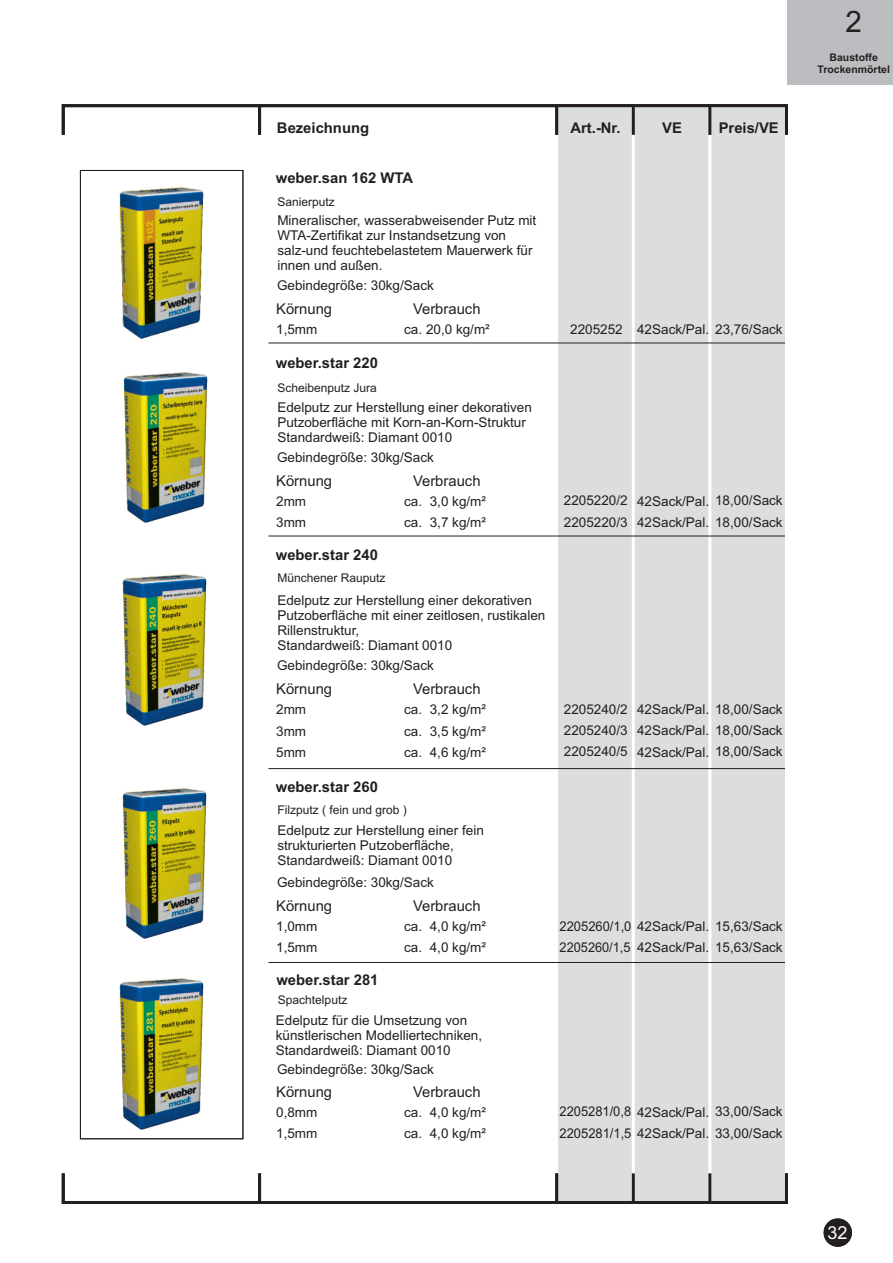
<style>
.page{position:relative;width:893px;height:1263px;background:#fff}
.page>*{position:absolute;margin:0;border:0;box-sizing:border-box;transform-origin:0 0}
.t1{font:29.55px "Arial";color:#231f20}
.t2{font:18px "Arial";color:#fff}
.t3{font:700 14.85px "Arial";color:#231f20}
.t4{font:14.85px "Arial";color:#231f20}
.t5{font:13.5px/15.1px "Arial";color:#231f20}
.t6{font:13.5px "Arial";color:#231f20;scale:.96 1}
.t7{font:13.5px "Arial";color:#231f20;scale:.95 1}
.t8{font:12px "Arial";color:#231f20}
.t9{font:700 10.5px/11.7px "Arial";color:#231f20;text-align:center}
</style>
<div class="page">
<div style="left:558px;top:106px;width:227px;height:1097px;background:#dcdddf"></div>
<hr style="left:631px;top:135px;width:3px;height:1064px;background:#fff">
<hr style="left:708px;top:135px;width:3px;height:1064px;background:#fff">
<div style="left:62px;top:104px;width:726px;height:32px;border:3px solid #231f20"></div>
<hr style="left:258px;top:106px;width:3px;height:29px;background:#231f20">
<hr style="left:708px;top:106px;width:3px;height:29px;background:#231f20">
<hr style="left:631px;top:106px;width:3px;height:29px;background:#231f20">
<hr style="left:555px;top:106px;width:3px;height:29px;background:#231f20">
<div style="left:62px;top:1172px;width:726px;height:32px;border:3px solid #231f20"></div>
<hr style="left:258px;top:1173px;width:3px;height:29px;background:#231f20">
<hr style="left:708px;top:1173px;width:3px;height:29px;background:#231f20">
<hr style="left:631px;top:1173px;width:3px;height:29px;background:#231f20">
<hr style="left:555px;top:1173px;width:3px;height:29px;background:#231f20">
<hr style="left:268px;top:536px;width:517px;height:1px;background:#231f20">
<hr style="left:268px;top:768px;width:517px;height:1px;background:#231f20">
<hr style="left:268px;top:962px;width:517px;height:1px;background:#231f20">
<div style="left:787px;top:0;width:105px;height:84px;background:#bcbdc0"></div>
<svg style="left:823px;top:1218px;width:28px;height:29px"></svg>
<hr style="left:268px;top:343px;width:517px;height:1px;background:#231f20">
<img style="left:122px;top:564px;width:122px;height:167px">
<img style="left:123px;top:362px;width:121px;height:167px">
<img style="left:122px;top:778px;width:122px;height:167px">
<img style="left:79px;top:968px;width:165px;height:167px">
<img style="left:79px;top:178px;width:165px;height:167px">
<p class="t3" style="left:277px;top:122px;width:94px">Bezeichnung</p>
<p class="t3" style="left:570px;top:122px;width:52px">Art.-Nr.</p>
<p class="t3" style="left:662px;top:122px;width:21px">VE</p>
<p class="t3" style="left:718px;top:122px;width:62px">Preis/VE</p>
<p class="t3" style="left:276px;top:172px;width:139px">weber.san 162 WTA</p>
<p class="t8" style="left:277px;top:197px;width:59px">Sanierputz</p>
<p class="t5" style="left:277px;top:214px;width:260px">Mineralischer, wasserabweisender Putz mit WTA-Zertifikat zur Instandsetzung von salz-und feuchtebelastetem Mauerwerk für innen und außen.</p>
<p class="t5" style="left:277px;top:279px;width:158px">Gebindegröße: 30kg/Sack</p>
<p class="t4" style="left:276px;top:304px;width:57px">Körnung</p>
<p class="t4" style="left:413px;top:304px;width:69px">Verbrauch</p>
<p class="t5" style="left:276px;top:323px;width:43px">1,5mm</p>
<p class="t5" style="left:404px;top:323px;width:87px">ca. 20,0 kg/m²</p>
<p class="t5" style="left:570px;top:323px;width:54px">2205252</p>
<p class="t5" style="left:637px;top:323px;width:147px">42Sack/Pal. 23,76/Sack</p>
<p class="t3" style="left:276px;top:357px;width:104px">weber.star 220</p>
<p class="t8" style="left:277px;top:383px;width:101px">Scheibenputz Jura</p>
<p class="t5" style="left:277px;top:401px;width:256px">Edelputz zur Herstellung einer dekorativen<br>Putzoberfläche mit Korn-an-Korn-Struktur<br>Standardweiß: Diamant 0010</p>
<p class="t5" style="left:277px;top:451px;width:158px">Gebindegröße: 30kg/Sack</p>
<p class="t4" style="left:276px;top:475px;width:57px">Körnung</p>
<p class="t4" style="left:413px;top:475px;width:69px">Verbrauch</p>
<p class="t5" style="left:276px;top:516px;width:31px">3mm</p>
<p class="t5" style="left:404px;top:516px;width:83px">ca. 3,7 kg/m²</p>
<p class="t5" style="left:564px;top:516px;width:65px">2205220/3</p>
<p class="t5" style="left:276px;top:495px;width:31px">2mm</p>
<p class="t5" style="left:404px;top:495px;width:83px">ca. 3,0 kg/m²</p>
<p class="t5" style="left:564px;top:494px;width:65px">2205220/2</p>
<p class="t5" style="left:637px;top:495px;width:147px">42Sack/Pal. 18,00/Sack</p>
<p class="t5" style="left:637px;top:516px;width:147px">42Sack/Pal. 18,00/Sack</p>
<p class="t3" style="left:276px;top:550px;width:104px">weber.star 240</p>
<p class="t8" style="left:277px;top:573px;width:110px">Münchener Rauputz</p>
<p class="t5" style="left:277px;top:594px;width:269px">Edelputz zur Herstellung einer dekorativen Putzoberfläche mit einer zeitlosen, rustikalen Rillenstruktur,<br>Standardweiß: Diamant 0010</p>
<p class="t5" style="left:277px;top:659px;width:158px">Gebindegröße: 30kg/Sack</p>
<p class="t4" style="left:276px;top:684px;width:57px">Körnung</p>
<p class="t4" style="left:413px;top:684px;width:69px">Verbrauch</p>
<p class="t5" style="left:276px;top:725px;width:31px">3mm</p>
<p class="t5" style="left:404px;top:725px;width:83px">ca. 3,5 kg/m²</p>
<p class="t5" style="left:564px;top:724px;width:65px">2205240/3</p>
<p class="t5" style="left:276px;top:703px;width:31px">2mm</p>
<p class="t5" style="left:404px;top:703px;width:83px">ca. 3,2 kg/m²</p>
<p class="t5" style="left:564px;top:703px;width:65px">2205240/2</p>
<p class="t5" style="left:637px;top:703px;width:147px">42Sack/Pal. 18,00/Sack</p>
<p class="t5" style="left:637px;top:721px;width:147px;line-height:21.3px">42Sack/Pal. 18,00/Sack<br>42Sack/Pal. 18,00/Sack</p>
<p class="t5" style="left:276px;top:746px;width:31px">5mm</p>
<p class="t5" style="left:404px;top:746px;width:83px">ca. 4,6 kg/m²</p>
<p class="t5" style="left:564px;top:745px;width:65px">2205240/5</p>
<p class="t3" style="left:276px;top:782px;width:104px">weber.star 260</p>
<p class="t8" style="left:277px;top:805px;width:131px">Filzputz ( fein und grob )</p>
<p class="t5" style="left:277px;top:824px;width:208px">Edelputz zur Herstellung einer fein strukturierten Putzoberfläche,<br>Standardweiß: Diamant 0010</p>
<p class="t5" style="left:277px;top:876px;width:158px">Gebindegröße: 30kg/Sack</p>
<p class="t4" style="left:276px;top:901px;width:57px">Körnung</p>
<p class="t4" style="left:413px;top:901px;width:69px">Verbrauch</p>
<p class="t5" style="left:276px;top:920px;width:43px">1,0mm</p>
<p class="t5" style="left:404px;top:920px;width:83px">ca. 4,0 kg/m²</p>
<p class="t6" style="left:559px;top:921px;width:234px">2205260/1,0 42Sack/Pal. 15,63/Sack</p>
<p class="t5" style="left:276px;top:941px;width:43px">1,5mm</p>
<p class="t5" style="left:404px;top:941px;width:83px">ca. 4,0 kg/m²</p>
<p class="t7" style="left:559px;top:942px;width:76px">2205260/1,5</p>
<p class="t5" style="left:637px;top:941px;width:147px">42Sack/Pal. 15,63/Sack</p>
<p class="t3" style="left:276px;top:975px;width:104px">weber.star 281</p>
<p class="t8" style="left:278px;top:996px;width:71px">Spachtelputz</p>
<p class="t5" style="left:276px;top:1014px;width:208px">Edelputz für die Umsetzung von künstlerischen Modelliertechniken,<br>Standardweiß: Diamant 0010</p>
<p class="t5" style="left:277px;top:1063px;width:158px">Gebindegröße: 30kg/Sack</p>
<p class="t4" style="left:276px;top:1086px;width:57px">Körnung</p>
<p class="t4" style="left:413px;top:1086px;width:69px">Verbrauch</p>
<p class="t5" style="left:276px;top:1127px;width:43px">1,5mm</p>
<p class="t5" style="left:404px;top:1127px;width:83px">ca. 4,0 kg/m²</p>
<p class="t6" style="left:559px;top:1128px;width:234px">2205281/1,5 42Sack/Pal. 33,00/Sack</p>
<p class="t5" style="left:276px;top:1106px;width:43px">0,8mm</p>
<p class="t5" style="left:404px;top:1106px;width:83px">ca. 4,0 kg/m²</p>
<p class="t7" style="left:559px;top:1107px;width:236px">2205281/0,8 42Sack/Pal. 33,00/Sack</p>
<h1 class="t1" style="left:845px;top:11px;width:18px">2</h1>
<p class="t9" style="left:817px;top:52px;width:74px">Baustoffe<br>Trockenmörtel</p>
<h2 class="t2" style="left:827px;top:1226px;width:22px">32</h2>
</div>
